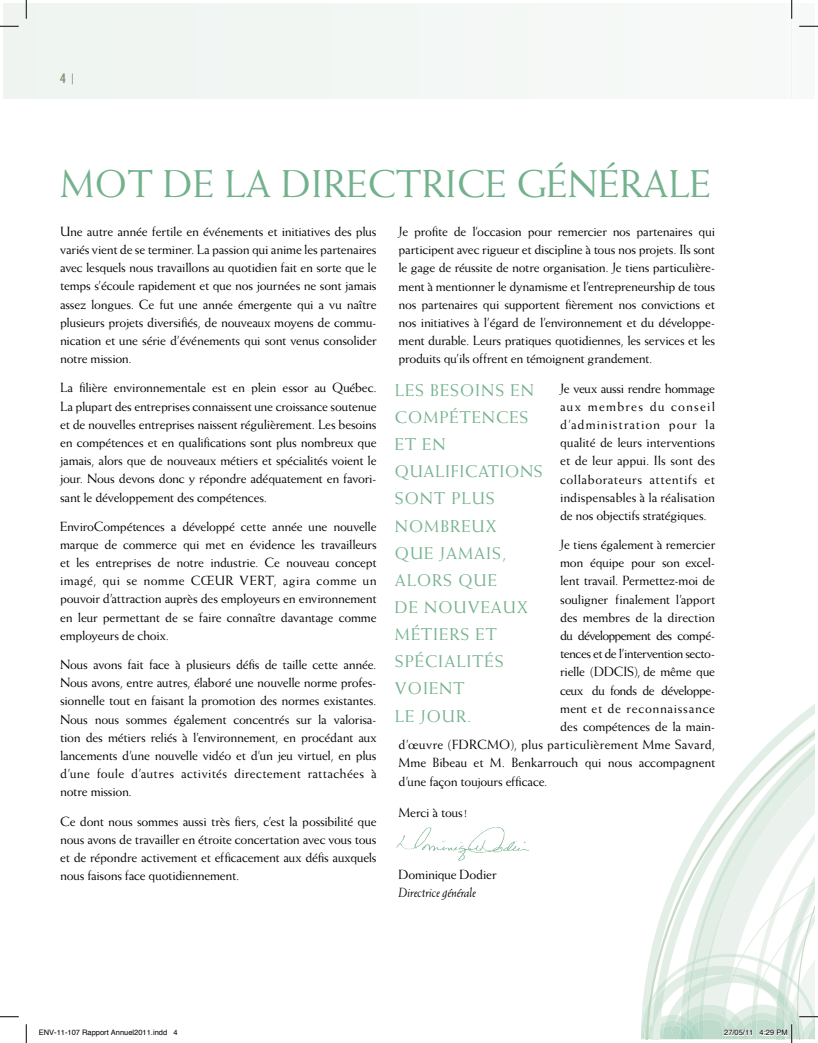
<style>
.page{position:relative;width:818px;height:1043px;background:#fff}
.page>*{position:absolute;margin:0;border:0;box-sizing:border-box;transform-origin:0 0}
.t1{font:38.75px "Weiss";letter-spacing:.01em;color:#73b18d}
.t2{font:17px/27.1px "Weiss";color:#73b18d}
.t3{font:13.75px "Solex Bold Lining";color:#9a9680}
.t4{font:13.38px/18.2px "Weiss";letter-spacing:-.015em;color:#000;text-align:justify}
.t5{font:13.38px "Weiss";letter-spacing:-.04em;color:#000}
.t6{font:13.38px "Weiss";letter-spacing:.02em;color:#000}
.t7{font:13.38px "Weiss";letter-spacing:-.045em;color:#000}
.t8{font:13.38px "Weiss";letter-spacing:.05em;color:#000}
.t9{font:italic 13.38px "Weiss";letter-spacing:-.01em;color:#000}
.t10{font:7.5px "Helvetica";color:#000}
.s1{font-family:"Solex";font-weight:700}
</style>
<div class="page">
<div style="left:791px;top:4px;width:23px;height:94px;background:#f7f9f8"></div>
<img style="left:396px;top:827px;width:133px;height:34px">
<div style="left:4px;top:4px;width:787px;height:94px;background:#f3f7f4"></div>
<svg style="left:0;top:25px;width:19px;height:2px"></svg>
<svg style="left:799px;top:25px;width:19px;height:2px"></svg>
<svg style="left:0;top:1016px;width:19px;height:1px"></svg>
<svg style="left:25px;top:0;width:2px;height:19px"></svg>
<svg style="left:25px;top:1024px;width:2px;height:18px"></svg>
<svg style="left:791px;top:0;width:1px;height:19px"></svg>
<svg style="left:641px;top:704px;width:177px;height:338px"></svg>
<p class="t3" style="left:60px;top:69px;width:16px">4 <span class="s1">|</span></p>
<h1 class="t1" style="left:60px;top:161px;width:652px">MOT DE LA DIRECTRICE GÉNÉRALE</h1>
<p class="t4" style="left:60px;top:222px;width:318px">Une autre année fertile en événements et initiatives des plus variés vient de se terminer. La passion qui anime les partenaires avec lesquels nous travaillons au quotidien fait en sorte que le temps s’écoule rapidement et que nos journées ne sont jamais assez longues. Ce fut une année émergente qui a vu naître plusieurs projets diversifiés, de nouveaux moyens de commu&shy;nication et une série d’événements qui sont venus consolider notre mission.</p>
<p class="t4" style="left:60px;top:378px;width:318px">La filière environnementale est en plein essor au Québec.<br>La plupart des entreprises connaissent une croissance soutenue et de nouvelles entreprises naissent régulièrement. Les besoins en compétences et en qualifications sont plus nombreux que jamais, alors que de nouveaux métiers et spécialités voient le jour. Nous devons donc y répondre adéquatement en favori&shy;sant le développement des compétences.</p>
<p class="t4" style="left:60px;top:517px;width:318px">EnviroCompétences a développé cette année une nouvelle marque de commerce qui met en évidence les travailleurs et les entreprises de notre industrie. Ce nouveau concept imagé, qui se nomme CŒUR VERT, agira comme un pouvoir d’attraction auprès des employeurs en environnement en leur permettant de se faire connaître davantage comme employeurs de choix.</p>
<p class="t4" style="left:60px;top:655px;width:318px">Nous avons fait face à plusieurs défis de taille cette année.<br>Nous avons, entre autres, élaboré une nouvelle norme profes&shy;sionnelle tout en faisant la promotion des normes existantes.<br>Nous nous sommes également concentrés sur la valorisa&shy;tion des métiers reliés à l’environnement, en procédant aux lancements d’une nouvelle vidéo et d’un jeu virtuel, en plus d’une foule d’autres activités directement rattachées à notre mission.</p>
<p class="t4" style="left:60px;top:811px;width:318px">Ce dont nous sommes aussi très fiers, c’est la possibilité que nous avons de travailler en étroite concertation avec vous tous et de répondre activement et efficacement aux défis auxquels nous faisons face quotidiennement.</p>
<p class="t4" style="left:398px;top:222px;width:318px">Je profite de l’occasion pour remercier nos partenaires qui participent avec rigueur et discipline à tous nos projets. Ils sont le gage de réussite de notre organisation. Je tiens particulière&shy;ment à mentionner le dynamisme et l’entrepreneurship de tous nos partenaires qui supportent fièrement nos convictions et nos initiatives à l’égard de l’environnement et du développe&shy;ment durable. Leurs pratiques quotidiennes, les services et les produits qu’ils offrent en témoignent grandement.</p>
<p class="t4" style="left:560px;top:378px;width:156px">Je veux aussi rendre hommage aux membres du conseil d’administration pour la qualité de leurs interventions et de leur appui. Ils sont des collaborateurs attentifs et indispensables à la réalisation de nos objectifs stratégiques.</p>
<p class="t4" style="left:560px;top:535px;width:156px">Je tiens également à remercier</p>
<p class="t4" style="left:560px;top:553px;width:156px">mon équipe pour son excel-</p>
<p class="t4" style="left:560px;top:571px;width:156px">lent travail. Permettez-moi de</p>
<p class="t4" style="left:560px;top:589px;width:156px">souligner finalement l’apport</p>
<p class="t4" style="left:560px;top:608px;width:156px">des membres de la direction</p>
<p class="t7" style="left:560px;top:627px;width:156px">du développement des compé-</p>
<p class="t5" style="left:560px;top:646px;width:156px">tences et de l’intervention secto-</p>
<p class="t4" style="left:560px;top:662px;width:156px">rielle (DDCIS), de même que</p>
<p class="t5" style="left:560px;top:682px;width:156px">ceux du fonds de développe-</p>
<p class="t8" style="left:560px;top:700px;width:156px">ment et de reconnaissance</p>
<p class="t4" style="left:560px;top:717px;width:156px">des compétences de la main-</p>
<p class="t6" style="left:398px;top:737px;width:318px">d’œuvre (FDRCMO), plus particulièrement Mme Savard,</p>
<p class="t4" style="left:398px;top:753px;width:318px">Mme Bibeau et M. Benkarrouch qui nous accompagnent</p>
<p class="t4" style="left:398px;top:771px;width:150px">d’une façon toujours efficace.</p>
<p class="t4" style="left:398px;top:803px;width:70px">Merci à tous!</p>
<p class="t2" style="left:395px;top:376px;width:47px">Les besoins</p>
<p class="t2" style="left:510px;top:376px;width:13px">en</p>
<p class="t2" style="left:395px;top:403px;width:40px">compétences<br>et en qualifications<br>sont</p>
<p class="t2" style="left:451px;top:485px;width:12px">plus</p>
<p class="t2" style="left:395px;top:512px;width:14px">nombreu</p>
<p class="t2" style="left:485px;top:512px;width:12px">x</p>
<p class="t2" style="left:395px;top:539px;width:14px">que</p>
<p class="t2" style="left:439px;top:539px;width:12px">jamais</p>
<p class="t2" style="left:502px;top:539px;width:6px">,</p>
<p class="t2" style="left:395px;top:566px;width:13px">alors</p>
<p class="t2" style="left:458px;top:566px;width:14px">que</p>
<p class="t2" style="left:395px;top:593px;width:44px">de nouveau</p>
<p class="t2" style="left:517px;top:593px;width:12px">x</p>
<p class="t2" style="left:395px;top:620px;width:12px">métiers</p>
<p class="t2" style="left:475px;top:620px;width:12px">et</p>
<p class="t2" style="left:395px;top:647px;width:39px">spécialités<br>voient<br>le jour</p>
<p class="t2" style="left:467px;top:702px;width:6px">.</p>
<p class="t4" style="left:398px;top:865px;width:99px">Dominique Dodier</p>
<p class="t9" style="left:398px;top:884px;width:79px">Directrice générale</p>
<p class="t10" style="left:39px;top:1027px;width:140px">ENV-11-107 Rapport Annuel2011.indd 4</p>
<p class="t10" style="left:724px;top:1027px;width:65px">27/05/11 4:29 PM</p>
</div>
